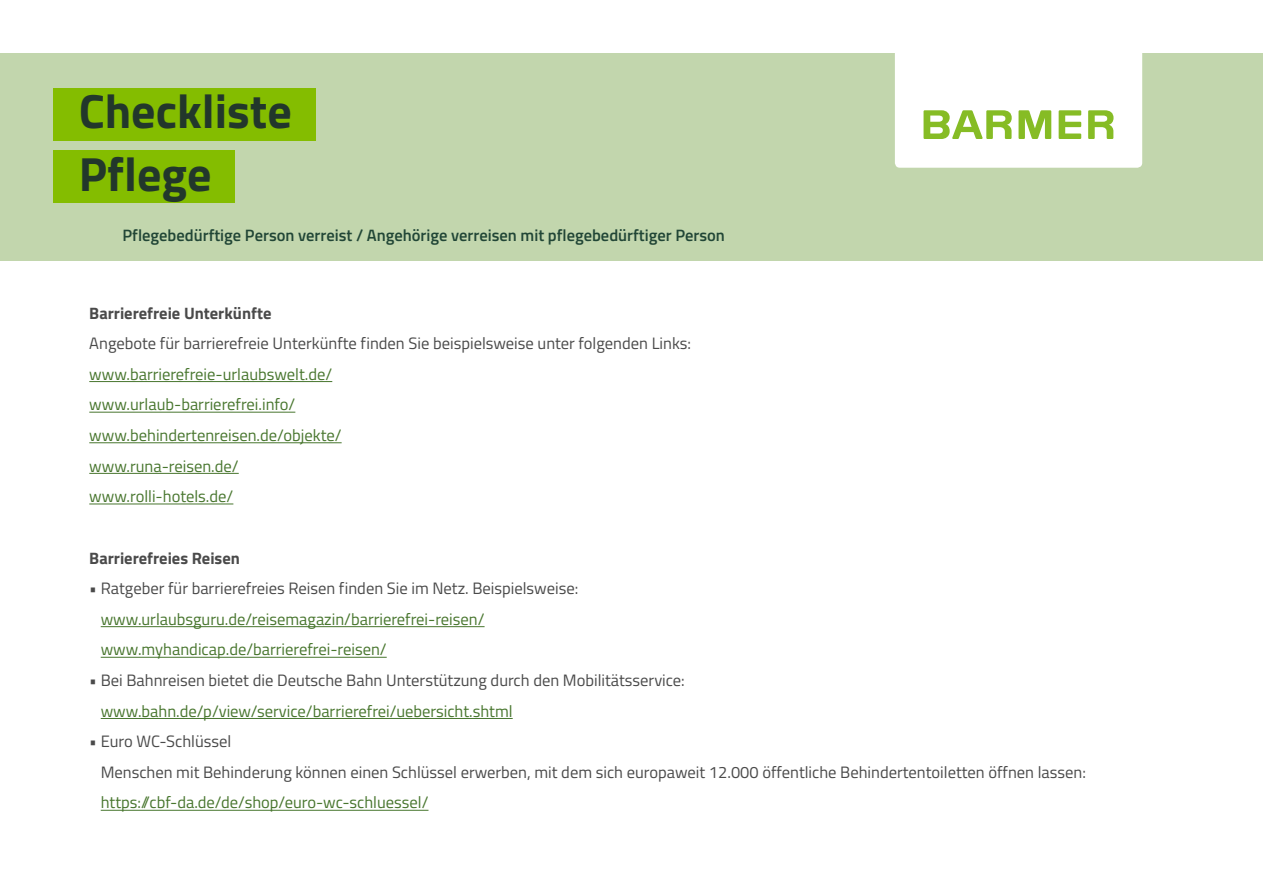
<style>
.page{position:relative;width:1263px;height:893px;background:#fff}
.page>*{position:absolute;margin:0;border:0;box-sizing:border-box;transform-origin:0 0}
.t1{font:700 48px/63px "BGEK Titillium";color:#22372b}
.P_Fließtext_11pt{font:16.5px/30.6px "BGEK Titillium";color:#4a4a4a}
.P_Fließtext_11pt-2{font:16.5px/30.6px "BGEK Titillium";color:#48762e}
.t2{font:600 16.5px "BGEK Titillium";color:#214636}
.H2_Txt-ÜS_11pt{font:700 16.5px "BGEK Titillium";color:#4a4a4a}
.s1{color:#48762e}
.s2{color:#4a4a4a}
</style>
<div class="page">
<div style="left:0;top:53px;width:1263px;height:208px;background:#c2d6ad"></div>
<svg style="left:895px;top:53px;width:247px;height:115px;background:#f1f7e6"></svg>
<div style="left:53px;top:88px;width:262px;height:52px;background:#84bd00"></div>
<div style="left:53px;top:151px;width:182px;height:52px;background:#84bd00"></div>
<hr style="left:101px;top:626px;width:384px;height:1px;background:#48762e">
<hr style="left:101px;top:657px;width:286px;height:1px;background:#48762e">
<hr style="left:101px;top:718px;width:412px;height:1px;background:#48762e">
<hr style="left:101px;top:810px;width:327px;height:1px;background:#48762e">
<hr style="left:89px;top:381px;width:243px;height:1px;background:#48762e">
<hr style="left:89px;top:412px;width:206px;height:1px;background:#48762e">
<hr style="left:89px;top:442px;width:253px;height:1px;background:#48762e">
<hr style="left:89px;top:473px;width:150px;height:1px;background:#48762e">
<hr style="left:89px;top:504px;width:144px;height:1px;background:#48762e">
<h1 class="t1" style="left:79px;top:77px;width:215px">Checkliste<br>Pflege</h1>
<p class="t2" style="left:123px;top:222px;width:604px">Pflegebedürftige Person verreist / Angehörige verreisen mit pflegebedürftiger Person</p>
<h2 class="H2_Txt-ÜS_11pt" style="left:89px;top:300px;width:184px">Barrierefreie Unterkünfte</h2>
<p class="P_Fließtext_11pt" style="left:89px;top:327px;width:603px">Angebote für barrierefreie Unterkünfte finden Sie beispielsweise unter folgenden Links: <span class="s1">www.barrierefreie-urlaubswelt.de/</span></p>
<p class="P_Fließtext_11pt-2" style="left:89px;top:388px;width:208px">www.urlaub-barrierefrei.info/</p>
<p class="P_Fließtext_11pt-2" style="left:89px;top:419px;width:254px">www.behindertenreisen.de/objekte/</p>
<p class="P_Fließtext_11pt-2" style="left:89px;top:450px;width:151px">www.runa-reisen.de/</p>
<p class="P_Fließtext_11pt-2" style="left:89px;top:480px;width:146px">www.rolli-hotels.de/</p>
<h2 class="H2_Txt-ÜS_11pt" style="left:89px;top:545px;width:152px">Barrierefreies Reisen</h2>
<p class="P_Fließtext_11pt-2" style="left:101px;top:572px;width:479px;text-indent:-11px"><span class="s2">• Ratgeber für barrierefreies Reisen finden Sie im Netz. Beispielsweise: </span>www.urlaubsguru.de/reisemagazin/barrierefrei-reisen/ www.myhandicap.de/barrierefrei-reisen/</p>
<p class="P_Fließtext_11pt" style="left:101px;top:664px;width:586px;text-indent:-11px">• Bei Bahnreisen bietet die Deutsche Bahn Unterstützung durch den Mobilitätsservice: <span class="s1">www.bahn.de/p/view/service/barrierefrei/uebersicht.shtml</span></p>
<p class="P_Fließtext_11pt" style="left:101px;top:725px;width:987px;text-indent:-11px">• Euro WC-Schlüssel<br>Menschen mit Behinderung können einen Schlüssel erwerben, mit dem sich europaweit 12.000 öffentliche Behindertentoiletten öffnen lassen: <span class="s1">https://cbf-da.de/de/shop/euro-wc-schluessel/</span></p>
</div>
